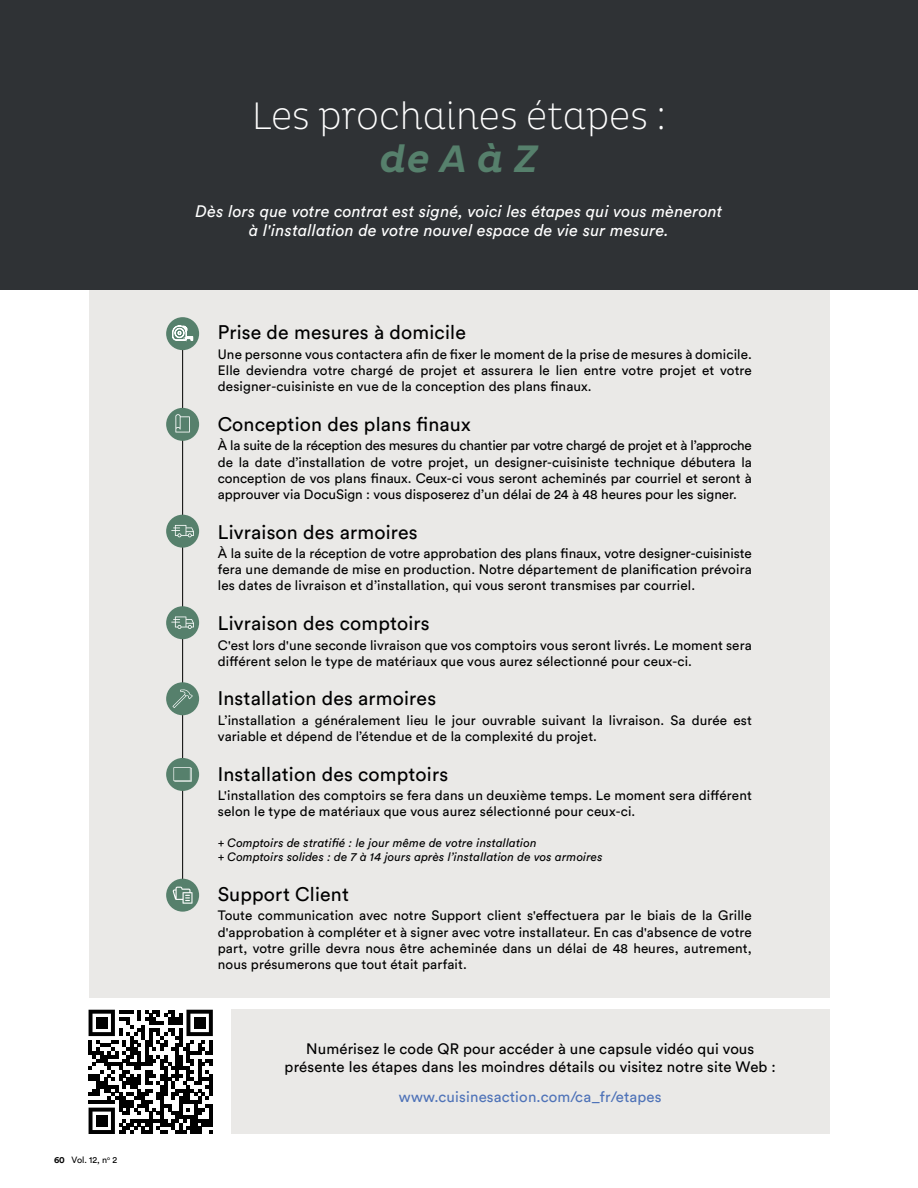
<style>
.page{position:relative;width:918px;height:1188px;background:#fff}
.page>*{position:absolute;margin:0;border:0;box-sizing:border-box;transform-origin:0 0}
.t1{font:200 39px "Pluto Cond";color:#fff}
.t2{font:italic 500 39px "Pluto";color:#56806c}
.t3{font:19.5px "Circular Std";letter-spacing:.01em;color:#000}
.t4{font:italic 16.5px/19.8px "Circular Std";letter-spacing:.01em;color:#fff;text-align:center}
.t5{font:15px/18px "Circular Std";letter-spacing:.01em;color:#000;text-align:center}
.t6{font:15px "Circular Std";letter-spacing:.01em;color:#4f73b8}
.t7{font:13.5px/16.2px "Circular Std";letter-spacing:.01em;color:#000;text-align:justify}
.t8{font:italic 12px/14.4px "Circular Std";letter-spacing:.01em;color:#000}
.t9{font:9px "Circular Std";color:#000}
.s1{font-weight:700}
.s2{font-style:normal}
</style>
<div class="page">
<div style="left:89px;top:287px;width:740px;height:711px;background:#eae9e7"></div>
<div style="left:231px;top:1010px;width:598px;height:124px;background:#eae9e7"></div>
<div style="left:0;top:0;width:918px;height:289px;background:#2f3235"></div>
<hr style="left:182px;top:338px;width:1px;height:569px;background:#000">
<div style="left:166px;top:317px;width:33px;height:33px;background:#56806c;border-radius:50%"></div>
<svg style="left:172px;top:325px;width:21px;height:16px"></svg>
<div style="left:166px;top:408px;width:33px;height:33px;background:#56806c;border-radius:50%"></div>
<svg style="left:175px;top:414px;width:15px;height:18px"></svg>
<div style="left:166px;top:515px;width:33px;height:33px;background:#56806c;border-radius:50%"></div>
<svg style="left:171px;top:525px;width:23px;height:12px"></svg>
<div style="left:166px;top:606px;width:33px;height:33px;background:#56806c;border-radius:50%"></div>
<svg style="left:171px;top:617px;width:23px;height:12px"></svg>
<div style="left:166px;top:682px;width:33px;height:33px;background:#56806c;border-radius:50%"></div>
<svg style="left:173px;top:689px;width:20px;height:19px"></svg>
<div style="left:166px;top:758px;width:33px;height:33px;background:#56806c;border-radius:50%"></div>
<svg style="left:173px;top:767px;width:19px;height:15px"></svg>
<div style="left:166px;top:879px;width:33px;height:33px;background:#56806c;border-radius:50%"></div>
<svg style="left:173px;top:887px;width:20px;height:17px"></svg>
<svg style="left:89px;top:1010px;width:124px;height:124px"></svg>
<div style="left:96px;top:1017px;width:11px;height:12px;background:#000"></div>
<div style="left:194px;top:1017px;width:11px;height:12px;background:#000"></div>
<div style="left:96px;top:1115px;width:11px;height:11px;background:#000"></div>
<p class="t9" style="left:54px;top:1154px;width:65px"><span class="s1">60</span> Vol. 12, n<sup>o</sup> 2</p>
<h1 class="t1" style="left:252px;top:94px;width:416px">Les prochaines étapes :</h1>
<h1 class="t2" style="left:380px;top:136px;width:160px">de A à Z</h1>
<p class="t4" style="left:196px;top:201px;width:528px">Dès lors que votre contrat est signé, voici les étapes qui vous mèneront à l'installation de votre nouvel espace de vie sur mesure.</p>
<h2 class="t3" style="left:218px;top:321px;width:250px">Prise de mesures à domicile</h2>
<p class="t7" style="left:218px;top:346px;width:536px">Une personne vous contactera afin de fixer le moment de la prise de mesures à domicile.<br>Elle deviendra votre chargé de projet et assurera le lien entre votre projet et votre designer-cuisiniste en vue de la conception des plans finaux.</p>
<h2 class="t3" style="left:218px;top:412px;width:254px">Conception des plans finaux</h2>
<p class="t7" style="left:218px;top:437px;width:536px">À la suite de la réception des mesures du chantier par votre chargé de projet et à l’approche de la date d’installation de votre projet, un designer-cuisiniste technique débutera la conception de vos plans finaux. Ceux-ci vous seront acheminés par courriel et seront à approuver via DocuSign : vous disposerez d’un délai de 24 à 48 heures pour les signer.</p>
<h2 class="t3" style="left:218px;top:520px;width:201px">Livraison des armoires</h2>
<p class="t7" style="left:218px;top:545px;width:536px">À la suite de la réception de votre approbation des plans finaux, votre designer-cuisiniste fera une demande de mise en production. Notre département de planification prévoira les dates de livraison et d’installation, qui vous seront transmises par courriel.</p>
<h2 class="t3" style="left:218px;top:611px;width:213px">Livraison des comptoirs</h2>
<p class="t7" style="left:218px;top:637px;width:536px">C'est lors d'une seconde livraison que vos comptoirs vous seront livrés. Le moment sera différent selon le type de matériaux que vous aurez sélectionné pour ceux-ci.</p>
<h2 class="t3" style="left:218px;top:687px;width:220px">Installation des armoires</h2>
<p class="t7" style="left:218px;top:712px;width:536px">L’installation a généralement lieu le jour ouvrable suivant la livraison. Sa durée est variable et dépend de l’étendue et de la complexité du projet.</p>
<h2 class="t3" style="left:218px;top:762px;width:232px">Installation des comptoirs</h2>
<p class="t7" style="left:218px;top:787px;width:536px">L'installation des comptoirs se fera dans un deuxième temps. Le moment sera différent selon le type de matériaux que vous aurez sélectionné pour ceux-ci.</p>
<p class="t8" style="left:218px;top:835px;width:386px"><span class="s2">+</span> Comptoirs de stratifié : le jour même de votre installation<br><span class="s2">+</span> Comptoirs solides : de 7 à 14 jours après l’installation de vos armoires</p>
<h2 class="t3" style="left:218px;top:882px;width:133px">Support Client</h2>
<p class="t7" style="left:218px;top:907px;width:536px">Toute communication avec notre Support client s'effectuera par le biais de la Grille d'approbation à compléter et à signer avec votre installateur. En cas d'absence de votre part, votre grille devra nous être acheminée dans un délai de 48 heures, autrement, nous présumerons que tout était parfait.</p>
<p class="t5" style="left:285px;top:1039px;width:493px">Numérisez le code QR pour accéder à une capsule vidéo qui vous présente les étapes dans les moindres détails ou visitez notre site Web :</p>
<p class="t6" style="left:399px;top:1088px;width:264px">www.cuisinesaction.com/ca_fr/etapes</p>
</div>
